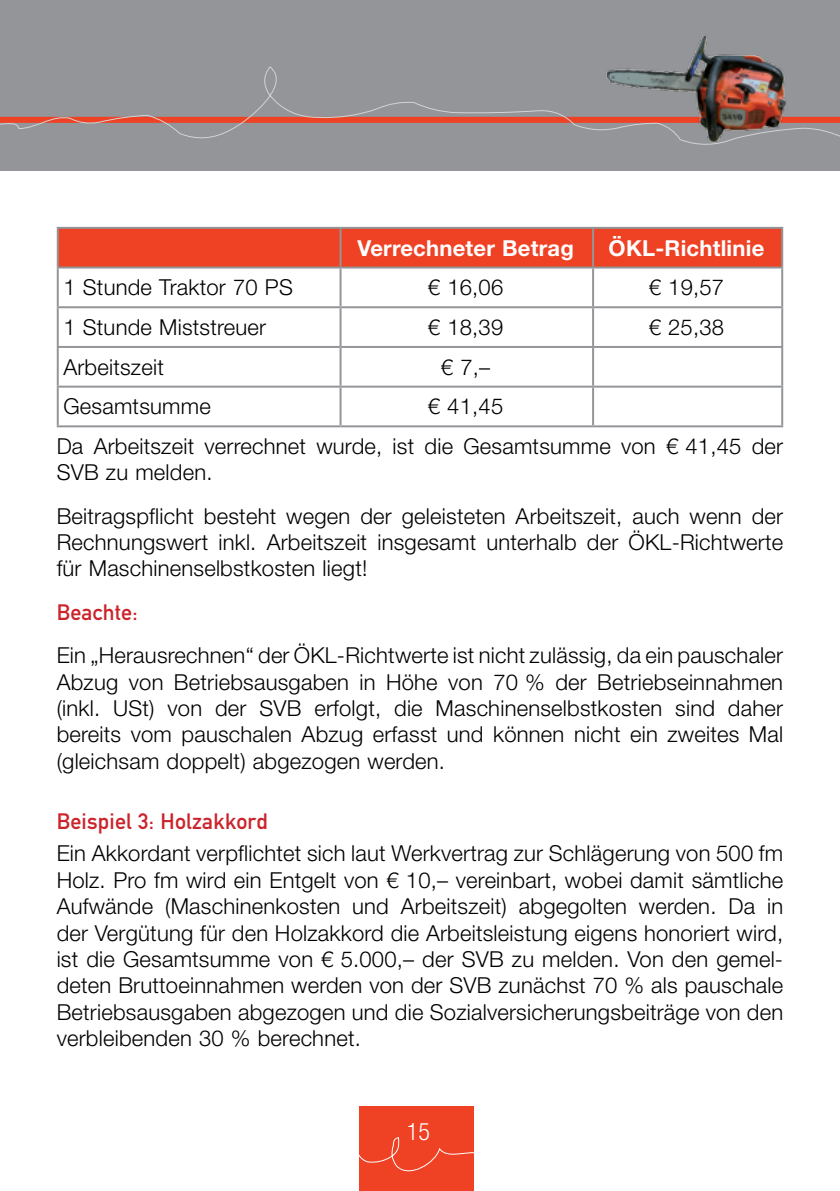
<style>
.page{position:relative;width:840px;height:1191px;background:#fff}
.page>*{position:absolute;margin:0;border:0;box-sizing:border-box;transform-origin:0 0}
.t1{font:300 condensed 24px "Helvetica Neue LT Std";color:#fff}
.t2{font:300 22px/26.4px "Helvetica Neue LT Std";letter-spacing:.01em;color:#000}
.t3{font:700 22px "Helvetica Neue LT Std";letter-spacing:.01em;color:#fff}
.t4{font:22px "DIN Mittelschrift";letter-spacing:.01em;color:#cb242b}
</style>
<div class="page">
<div style="left:359px;top:1106px;width:114px;height:85px;background:#ef4123"></div>
<div style="left:0;top:0;width:839px;height:170px;background:#939598"></div>
<img style="left:691px;top:35px;width:81px;height:30px">
<svg style="left:0;top:65px;width:839px;height:80px"></svg>
<svg style="left:359px;top:1136px;width:115px;height:43px"></svg>
<div style="left:59px;top:229px;width:721px;height:37px;background:#ef4123"></div>
<hr style="left:591px;top:229px;width:2px;height:37px;background:#939598">
<hr style="left:339px;top:268px;width:2px;height:38px;background:#939598">
<hr style="left:591px;top:268px;width:2px;height:38px;background:#939598">
<hr style="left:57px;top:306px;width:283px;height:2px;background:#939598">
<hr style="left:340px;top:306px;width:252px;height:2px;background:#939598">
<hr style="left:339px;top:308px;width:2px;height:38px;background:#939598">
<hr style="left:592px;top:306px;width:190px;height:2px;background:#939598">
<hr style="left:591px;top:308px;width:2px;height:38px;background:#939598">
<hr style="left:57px;top:346px;width:283px;height:2px;background:#939598">
<hr style="left:340px;top:346px;width:252px;height:2px;background:#939598">
<hr style="left:339px;top:348px;width:2px;height:38px;background:#939598">
<hr style="left:592px;top:346px;width:190px;height:2px;background:#939598">
<hr style="left:591px;top:348px;width:2px;height:38px;background:#939598">
<hr style="left:57px;top:388px;width:2px;height:37px;background:#939598">
<hr style="left:339px;top:388px;width:2px;height:37px;background:#939598">
<hr style="left:591px;top:388px;width:2px;height:37px;background:#939598">
<hr style="left:780px;top:388px;width:2px;height:37px;background:#939598">
<hr style="left:57px;top:425px;width:283px;height:2px;background:#939598">
<hr style="left:340px;top:425px;width:252px;height:2px;background:#939598">
<hr style="left:592px;top:425px;width:190px;height:2px;background:#939598">
<hr style="left:339px;top:229px;width:2px;height:37px;background:#939598">
<hr style="left:57px;top:227px;width:283px;height:2px;background:#939598">
<hr style="left:57px;top:229px;width:2px;height:37px;background:#939598">
<hr style="left:340px;top:227px;width:252px;height:2px;background:#939598">
<hr style="left:592px;top:227px;width:190px;height:2px;background:#939598">
<hr style="left:780px;top:229px;width:2px;height:37px;background:#939598">
<hr style="left:57px;top:266px;width:283px;height:2px;background:#939598">
<hr style="left:57px;top:268px;width:2px;height:38px;background:#939598">
<hr style="left:340px;top:266px;width:252px;height:2px;background:#939598">
<hr style="left:592px;top:266px;width:190px;height:2px;background:#939598">
<hr style="left:780px;top:268px;width:2px;height:38px;background:#939598">
<hr style="left:57px;top:308px;width:2px;height:38px;background:#939598">
<hr style="left:780px;top:308px;width:2px;height:38px;background:#939598">
<hr style="left:57px;top:348px;width:2px;height:38px;background:#939598">
<hr style="left:780px;top:348px;width:2px;height:38px;background:#939598">
<hr style="left:57px;top:386px;width:283px;height:2px;background:#939598">
<hr style="left:340px;top:386px;width:252px;height:2px;background:#939598">
<hr style="left:592px;top:386px;width:190px;height:2px;background:#939598">
<p class="t3" style="left:357px;top:234px;width:218px">Verrechneter Betrag</p>
<p class="t3" style="left:608px;top:234px;width:157px">ÖKL-Richtlinie</p>
<p class="t2" style="left:63px;top:274px;width:231px">1 Stunde Traktor 70 PS</p>
<p class="t2" style="left:427px;top:274px;width:77px">€ 16,06</p>
<p class="t2" style="left:648px;top:274px;width:77px">€ 19,57</p>
<p class="t2" style="left:63px;top:313px;width:204px">1 Stunde Miststreuer</p>
<p class="t2" style="left:427px;top:313px;width:77px">€ 18,39</p>
<p class="t2" style="left:648px;top:313px;width:77px">€ 25,38</p>
<p class="t2" style="left:63px;top:353px;width:102px">Arbeitszeit</p>
<p class="t2" style="left:440px;top:353px;width:51px">€ 7,–</p>
<p class="t2" style="left:63px;top:393px;width:149px">Gesamtsumme</p>
<p class="t2" style="left:57px;top:386px;width:727px;line-height:39.4px;text-indent:371px">€ 41,45<br>Da Arbeitszeit verrechnet wurde, ist die Gesamtsumme von € 41,45 der</p>
<p class="t2" style="left:57px;top:450px;width:727px;line-height:43.4px">SVB zu melden.<br>Beitragspflicht besteht wegen der geleisteten Arbeitszeit, auch wenn der</p>
<p class="t2" style="left:57px;top:528px;width:727px">Rechnungswert inkl. Arbeitszeit insgesamt unterhalb der ÖKL-Richtwerte für Maschinenselbstkosten liegt!</p>
<p class="t4" style="left:57px;top:599px;width:82px">Beachte:</p>
<p class="t2" style="left:57px;top:642px;width:727px;text-align:justify">Ein „Herausrechnen“ der ÖKL-Richtwerte ist nicht zulässig, da ein pauschaler Abzug von Betriebsausgaben in Höhe von 70 % der Betriebseinnahmen (inkl. USt) von der SVB erfolgt, die Maschinenselbstkosten sind daher bereits vom pauschalen Abzug erfasst und können nicht ein zweites Mal (gleichsam doppelt) abgezogen werden.</p>
<p class="t4" style="left:57px;top:808px;width:212px">Beispiel 3: Holzakkord</p>
<p class="t2" style="left:57px;top:840px;width:727px;text-align:justify">Ein Akkordant verpflichtet sich laut Werkvertrag zur Schlägerung von 500 fm Holz. Pro fm wird ein Entgelt von € 10,– vereinbart, wobei damit sämtliche Aufwände (Maschinenkosten und Arbeitszeit) abgegolten werden. Da in der Vergütung für den Holzakkord die Arbeitsleistung eigens honoriert wird, ist die Gesamtsumme von € 5.000,– der SVB zu melden. Von den gemel&shy;deten Bruttoeinnahmen werden von der SVB zunächst 70 % als pauschale Betriebsausgaben abgezogen und die Sozialversicherungsbeiträge von den verbleibenden 30 % berechnet.</p>
<p class="t1" style="left:406px;top:1117px;width:25px">15</p>
</div>
